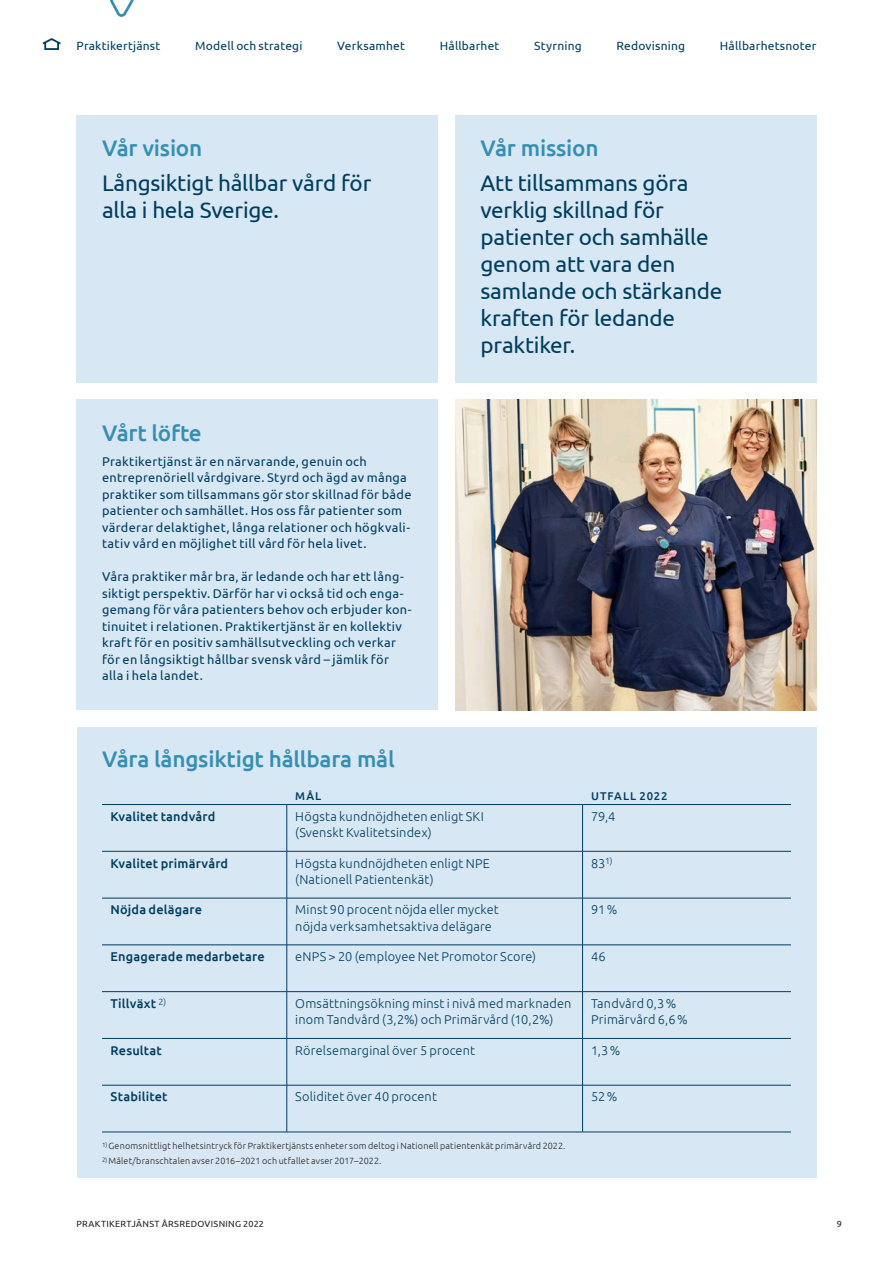
<style>
.page{position:relative;width:893px;height:1263px;background:#fff}
.page>*{position:absolute;margin:0;border:0;box-sizing:border-box;transform-origin:0 0}
.t1{font:22.5px/27px "Ubuntu";letter-spacing:-.01em;color:#003d5f}
.t2{font:500 22.5px "Ubuntu";letter-spacing:-.01em;color:#368eb4}
.t3{font:12.75px/16.5px "Ubuntu";letter-spacing:.025em;color:#003d5f}
.t4{font:300 12.75px/16.5px "Ubuntu";letter-spacing:.01em;color:#003d5f}
.t5{font:500 12.75px "Ubuntu";letter-spacing:.015em;color:#003d5f}
.t6{font:12px "Ubuntu";letter-spacing:.015em;color:#003d5f}
.t7{font:500 11.25px "Ubuntu";letter-spacing:.09em;color:#003d5f}
.t8{font:300 9px/14.7px "Ubuntu";letter-spacing:.02em;color:#231f20}
.t9{font:9px "Ubuntu";letter-spacing:.035em;color:#231f20}
</style>
<div class="page">
<div style="left:455px;top:115px;width:361px;height:268px;background:#d7e8f4"></div>
<div style="left:77px;top:115px;width:361px;height:268px;background:#d7e8f4"></div>
<div style="left:77px;top:727px;width:739px;height:451px;background:#d7e8f4"></div>
<hr style="left:102px;top:851px;width:185px;height:1px;background:#003d5f">
<hr style="left:287px;top:851px;width:296px;height:1px;background:#003d5f">
<hr style="left:583px;top:851px;width:208px;height:1px;background:#003d5f">
<hr style="left:102px;top:898px;width:185px;height:1px;background:#003d5f">
<hr style="left:287px;top:898px;width:296px;height:1px;background:#003d5f">
<hr style="left:583px;top:898px;width:208px;height:1px;background:#003d5f">
<hr style="left:102px;top:944px;width:185px;height:1px;background:#003d5f">
<hr style="left:287px;top:944px;width:296px;height:1px;background:#003d5f">
<hr style="left:583px;top:944px;width:208px;height:1px;background:#003d5f">
<hr style="left:102px;top:991px;width:185px;height:1px;background:#003d5f">
<hr style="left:287px;top:991px;width:296px;height:1px;background:#003d5f">
<hr style="left:583px;top:991px;width:208px;height:1px;background:#003d5f">
<hr style="left:102px;top:1038px;width:185px;height:1px;background:#003d5f">
<hr style="left:287px;top:1038px;width:296px;height:1px;background:#003d5f">
<hr style="left:583px;top:1038px;width:208px;height:1px;background:#003d5f">
<hr style="left:102px;top:1085px;width:185px;height:1px;background:#003d5f">
<hr style="left:287px;top:1085px;width:296px;height:1px;background:#003d5f">
<hr style="left:583px;top:1085px;width:208px;height:1px;background:#003d5f">
<hr style="left:102px;top:1132px;width:185px;height:1px;background:#003d5f">
<hr style="left:287px;top:1132px;width:296px;height:1px;background:#003d5f">
<hr style="left:583px;top:1132px;width:208px;height:1px;background:#003d5f">
<hr style="left:102px;top:804px;width:185px;height:1px;background:#003d5f">
<hr style="left:287px;top:804px;width:296px;height:1px;background:#003d5f">
<hr style="left:583px;top:804px;width:208px;height:1px;background:#003d5f">
<hr style="left:287px;top:805px;width:1px;height:46px;background:#003d5f">
<hr style="left:582px;top:805px;width:1px;height:46px;background:#003d5f">
<hr style="left:287px;top:851px;width:1px;height:47px;background:#003d5f">
<hr style="left:582px;top:851px;width:1px;height:47px;background:#003d5f">
<hr style="left:287px;top:898px;width:1px;height:47px;background:#003d5f">
<hr style="left:582px;top:898px;width:1px;height:47px;background:#003d5f">
<hr style="left:287px;top:945px;width:1px;height:46px;background:#003d5f">
<hr style="left:582px;top:945px;width:1px;height:46px;background:#003d5f">
<hr style="left:287px;top:992px;width:1px;height:46px;background:#003d5f">
<hr style="left:582px;top:992px;width:1px;height:46px;background:#003d5f">
<hr style="left:287px;top:1038px;width:1px;height:47px;background:#003d5f">
<hr style="left:582px;top:1038px;width:1px;height:47px;background:#003d5f">
<hr style="left:287px;top:1085px;width:1px;height:47px;background:#003d5f">
<hr style="left:582px;top:1085px;width:1px;height:47px;background:#003d5f">
<div style="left:77px;top:400px;width:361px;height:310px;background:#d7e8f4"></div>
<img style="left:455px;top:400px;width:361px;height:310px">
<svg style="left:43px;top:38px;width:18px;height:12px"></svg>
<svg style="left:110px;top:0;width:23px;height:17px"></svg>
<p class="t6" style="left:77px;top:38px;width:85px">Praktikertjänst</p>
<p class="t6" style="left:195px;top:38px;width:109px">Modell och strategi</p>
<p class="t6" style="left:337px;top:38px;width:69px">Verksamhet</p>
<p class="t6" style="left:440px;top:38px;width:61px">Hållbarhet</p>
<p class="t6" style="left:534px;top:38px;width:49px">Styrning</p>
<p class="t6" style="left:616px;top:38px;width:70px">Redovisning</p>
<p class="t6" style="left:720px;top:38px;width:98px">Hållbarhetsnoter</p>
<h1 class="t2" style="left:102px;top:134px;width:102px">Vår vision</h1>
<h1 class="t1" style="left:102px;top:169px;width:271px">Långsiktigt hållbar vård för alla i hela Sverige.</h1>
<h1 class="t2" style="left:102px;top:419px;width:101px">Vårt löfte</h1>
<p class="t3" style="left:102px;top:453px;width:311px">Praktikertjänst är en närvarande, genuin och entreprenöriell vårdgivare. Styrd och ägd av många praktiker som tillsammans gör stor skillnad för både patienter och samhället. Hos oss får patienter som värderar delaktighet, långa relationer och högkvali&shy;tativ vård en möjlighet till vård för hela livet.</p>
<p class="t3" style="left:102px;top:568px;width:311px">Våra praktiker mår bra, är ledande och har ett lång&shy;siktigt perspektiv. Därför har vi också tid och enga&shy;gemang för våra patienters behov och erbjuder kon&shy;tinuitet i relationen. Praktikertjänst är en kollektiv kraft för en positiv samhällsutveckling och verkar för en långsiktigt hållbar svensk vård – jämlik för alla i hela landet.</p>
<h1 class="t2" style="left:480px;top:134px;width:120px">Vår mission</h1>
<h1 class="t1" style="left:480px;top:169px;width:243px">Att tillsammans göra verklig skillnad för patienter och samhälle genom att vara den samlande och stärkande kraften för ledande praktiker.</h1>
<h1 class="t2" style="left:102px;top:744px;width:294px">Våra långsiktigt hållbara mål</h1>
<p class="t7" style="left:295px;top:789px;width:27px">MÅL</p>
<p class="t7" style="left:591px;top:789px;width:78px">UTFALL 2022</p>
<p class="t5" style="left:111px;top:808px;width:106px">Kvalitet tandvård</p>
<p class="t4" style="left:295px;top:808px;width:190px">Högsta kundnöjdheten enligt SKI (Svenskt Kvalitetsindex)</p>
<p class="t4" style="left:591px;top:808px;width:26px">79,4</p>
<p class="t5" style="left:111px;top:855px;width:119px">Kvalitet primärvård</p>
<p class="t4" style="left:295px;top:854px;width:196px">Högsta kundnöjdheten enligt NPE (Nationell Patientenkät)</p>
<p class="t4" style="left:591px;top:854px;width:23px">83<sup>1)</sup></p>
<p class="t5" style="left:111px;top:902px;width:93px">Nöjda delägare</p>
<p class="t4" style="left:295px;top:901px;width:205px">Minst 90 procent nöjda eller mycket nöjda verksamhetsaktiva delägare</p>
<p class="t4" style="left:591px;top:901px;width:28px">91%</p>
<p class="t5" style="left:111px;top:948px;width:156px">Engagerade medarbetare</p>
<p class="t4" style="left:295px;top:948px;width:242px">eNPS &gt; 20 (employee Net Promotor Score)</p>
<p class="t4" style="left:591px;top:948px;width:16px">46</p>
<p class="t5" style="left:111px;top:995px;width:57px">Tillväxt <sup>2)</sup></p>
<p class="t4" style="left:295px;top:995px;width:278px">Omsättningsökning minst i nivå med marknaden inom Tandvård (3,2%) och Primärvård (10,2%)</p>
<p class="t4" style="left:591px;top:995px;width:98px">Tandvård 0,3%<br>Primärvård 6,6%</p>
<p class="t5" style="left:111px;top:1042px;width:53px">Resultat</p>
<p class="t4" style="left:295px;top:1041px;width:181px">Rörelsemarginal över 5 procent</p>
<p class="t4" style="left:591px;top:1041px;width:31px">1,3%</p>
<p class="t5" style="left:111px;top:1089px;width:59px">Stabilitet</p>
<p class="t4" style="left:295px;top:1088px;width:143px">Soliditet över 40 procent</p>
<p class="t4" style="left:591px;top:1088px;width:28px">52%</p>
<p class="t8" style="left:102px;top:1138px;width:465px"><sup>1)</sup>Genomsnittligt helhetsintryck för Praktikertjänsts enheter som deltog i Nationell patientenkät primärvård 2022.<br><sup>2)</sup>Målet/branschtalen avser 2016–2021 och utfallet avser 2017–2022.</p>
<p class="t9" style="left:77px;top:1218px;width:189px">PRAKTIKERTJÄNST ÅRSREDOVISNING 2022</p>
<p class="t9" style="left:837px;top:1218px;width:7px">9</p>
</div>
